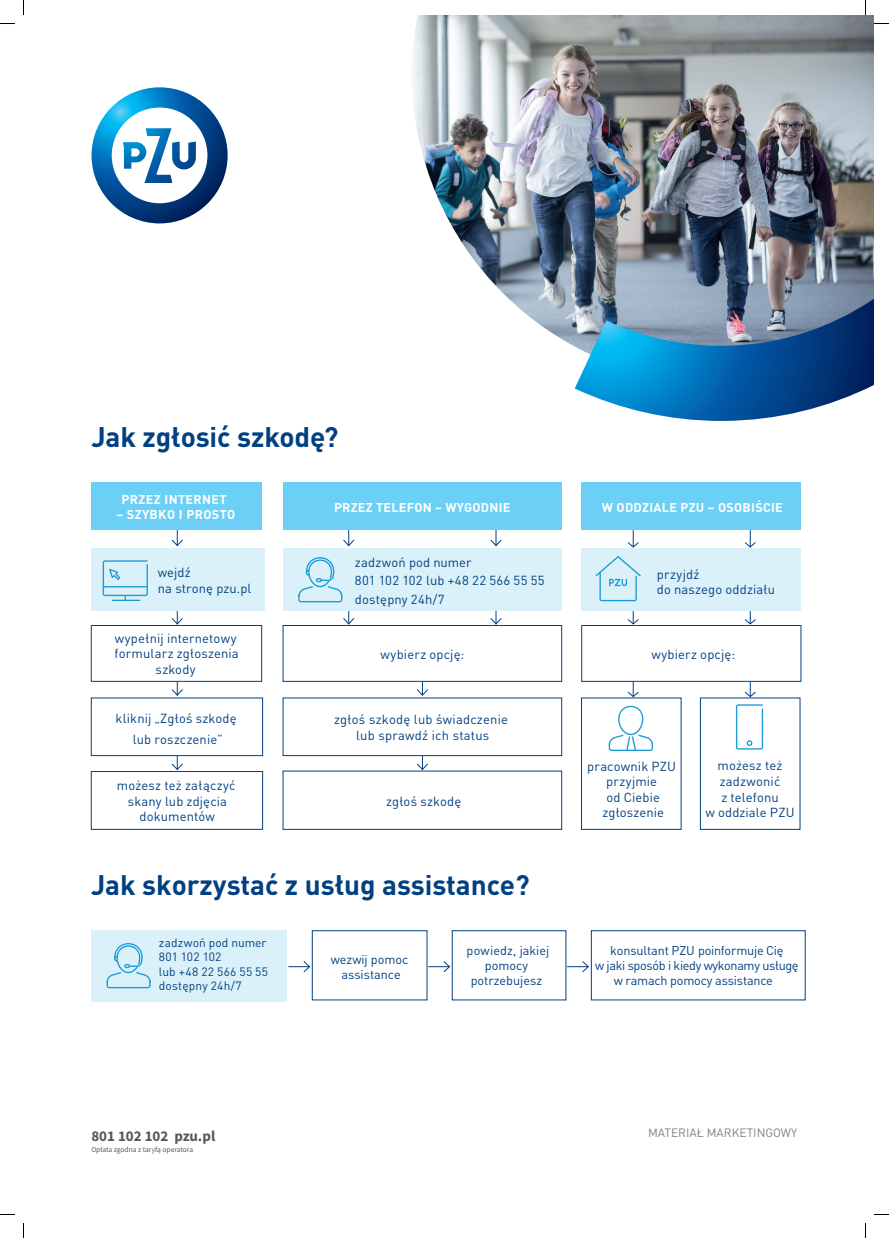
<style>
.page{position:relative;width:889px;height:1238px;background:#fff}
.page>*{position:absolute;margin:0;border:0;box-sizing:border-box;transform-origin:0 0}
.t1{font:700 28px "DIN Pro Pl";letter-spacing:-.005em;color:#014081}
.t2{font:700 27.9px "DIN Pro Pl";color:#014081}
.t3{font:700 15px "Source Sans Pro";color:#57585a}
.t4{font:13px/15.6px "DIN Pro Pl";letter-spacing:.015em;color:#014081;text-align:center}
.t5{font:12.6px/15.2px "DIN Pro Pl";letter-spacing:-.01em;color:#014081;text-align:center}
.t6{font:700 12.6px "DIN Pro Pl";letter-spacing:.02em;color:#fff}
.t7{font:12px/14.4px "DIN Pro Pl";letter-spacing:.015em;color:#014081}
.t8{font:12px "DIN Pro Pl";color:#808285}
.t9{font:7.5px "Source Sans Pro";color:#57585a}
</style>
<div class="page">
<svg style="left:92px;top:87px;width:136px;height:136px"></svg>
<svg style="left:171px;top:756px;width:13px;height:15px"></svg>
<svg style="left:416px;top:756px;width:13px;height:14px"></svg>
<div style="left:283px;top:697px;width:279px;height:59px;border:1px solid #014081"></div>
<div style="left:91px;top:697px;width:172px;height:59px;border:1px solid #014081"></div>
<svg style="left:171px;top:682px;width:12px;height:14px"></svg>
<svg style="left:417px;top:682px;width:11px;height:14px"></svg>
<svg style="left:627px;top:682px;width:12px;height:15px"></svg>
<svg style="left:744px;top:682px;width:12px;height:15px"></svg>
<div style="left:91px;top:625px;width:171px;height:57px;border:1px solid #014081"></div>
<div style="left:283px;top:625px;width:279px;height:57px;border:1px solid #014081"></div>
<div style="left:581px;top:625px;width:220px;height:57px;border:1px solid #014081"></div>
<svg style="left:171px;top:610px;width:13px;height:15px"></svg>
<svg style="left:489px;top:610px;width:14px;height:15px"></svg>
<svg style="left:744px;top:610px;width:13px;height:15px"></svg>
<svg style="left:171px;top:530px;width:12px;height:17px"></svg>
<svg style="left:343px;top:530px;width:12px;height:17px"></svg>
<svg style="left:490px;top:530px;width:12px;height:17px"></svg>
<svg style="left:627px;top:530px;width:12px;height:18px"></svg>
<svg style="left:744px;top:530px;width:12px;height:18px"></svg>
<div style="left:91px;top:482px;width:171px;height:48px;background:#6bcff6"></div>
<div style="left:283px;top:482px;width:279px;height:48px;background:#6bcff6"></div>
<div style="left:582px;top:482px;width:219px;height:48px;background:#6bcff6"></div>
<div style="left:283px;top:548px;width:279px;height:62px;background:#daf1f9"></div>
<div style="left:581px;top:548px;width:220px;height:62px;background:#daf1f9"></div>
<div style="left:91px;top:548px;width:173px;height:62px;background:#daf1f9"></div>
<svg style="left:103px;top:560px;width:45px;height:41px"></svg>
<svg style="left:288px;top:961px;width:22px;height:12px"></svg>
<svg style="left:428px;top:961px;width:23px;height:12px"></svg>
<svg style="left:567px;top:961px;width:22px;height:12px"></svg>
<div style="left:581px;top:697px;width:101px;height:133px;border:1px solid #014081"></div>
<div style="left:700px;top:697px;width:100px;height:133px;border:1px solid #014081"></div>
<div style="left:312px;top:930px;width:115px;height:70px;border:1px solid #014081"></div>
<div style="left:91px;top:771px;width:172px;height:59px;border:1px solid #014081"></div>
<div style="left:283px;top:770px;width:279px;height:60px;border:1px solid #014081"></div>
<div style="left:452px;top:930px;width:114px;height:70px;border:1px solid #014081"></div>
<div style="left:591px;top:930px;width:215px;height:70px;border:1px solid #014081"></div>
<svg style="left:298px;top:557px;width:57px;height:68px"></svg>
<div style="left:91px;top:930px;width:196px;height:71px;background:#daf1f9"></div>
<svg style="left:107px;top:943px;width:44px;height:45px"></svg>
<svg style="left:595px;top:556px;width:46px;height:69px"></svg>
<svg style="left:609px;top:706px;width:44px;height:45px"></svg>
<svg style="left:736px;top:704px;width:27px;height:45px"></svg>
<img style="left:412px;top:15px;width:462px;height:332px">
<svg style="left:575px;top:299px;width:299px;height:122px;background:#4383b2"></svg>
<svg style="left:0;top:23px;width:15px;height:1px"></svg>
<svg style="left:874px;top:23px;width:15px;height:1px"></svg>
<svg style="left:0;top:1214px;width:15px;height:1px"></svg>
<svg style="left:874px;top:1214px;width:15px;height:1px"></svg>
<svg style="left:23px;top:0;width:1px;height:15px"></svg>
<svg style="left:23px;top:1223px;width:1px;height:15px"></svg>
<svg style="left:865px;top:0;width:1px;height:15px"></svg>
<svg style="left:865px;top:1223px;width:1px;height:15px"></svg>
<h1 class="t1" style="left:92px;top:418px;width:248px">Jak zgłosić szkodę?</h1>
<p class="t6" style="left:122px;top:491px;width:107px">PRZEZ INTERNET</p>
<p class="t6" style="left:116px;top:506px;width:121px">– SZYBKO I PROSTO</p>
<p class="t4" style="left:158px;top:564px;width:95px;text-align:left">wejdź<br>na stronę pzu.pl</p>
<p class="t4" style="left:115px;top:630px;width:126px;line-height:15.2px">wypełnij internetowy formularz zgłoszenia szkody</p>
<p class="t4" style="left:116px;top:708px;width:122px;line-height:20.8px">kliknij „Zgłoś szkodę lub roszczenie”</p>
<p class="t4" style="left:117px;top:778px;width:120px;line-height:15.2px">możesz też załączyć skany lub zdjęcia dokumentów</p>
<p class="t6" style="left:334px;top:499px;width:178px">PRZEZ TELEFON – WYGODNIE</p>
<p class="t6" style="left:602px;top:499px;width:183px">W ODDZIALE PZU – OSOBIŚCIE</p>
<p class="t4" style="left:355px;top:553px;width:191px;line-height:18px;text-align:left">zadzwoń pod numer<br>801 102 102 lub +48 22 566 55 55</p>
<p class="t4" style="left:355px;top:591px;width:91px">dostępny 24h/7</p>
<p class="t4" style="left:657px;top:566px;width:120px;text-align:left">przyjdź<br>do naszego oddziału</p>
<p class="t4" style="left:381px;top:646px;width:85px">wybierz opcję:</p>
<p class="t4" style="left:651px;top:646px;width:85px">wybierz opcję:</p>
<p class="t4" style="left:334px;top:711px;width:175px">zgłoś szkodę lub świadczenie lub sprawdź ich status</p>
<p class="t4" style="left:386px;top:792px;width:77px">zgłoś szkodę</p>
<p class="t4" style="left:587px;top:758px;width:91px">pracownik PZU przyjmie<br>od Ciebie zgłoszenie</p>
<p class="t4" style="left:705px;top:757px;width:91px">możesz też zadzwonić<br>z telefonu<br>w oddziale PZU</p>
<h2 class="t2" style="left:91px;top:866px;width:440px">Jak skorzystać z usług assistance?</h2>
<p class="t7" style="left:159px;top:935px;width:111px">zadzwoń pod numer<br>801 102 102<br>lub +48 22 566 55 55 dostępny 24h/7</p>
<p class="t5" style="left:331px;top:951px;width:79px">wezwij pomoc assistance</p>
<p class="t5" style="left:467px;top:942px;width:84px">powiedz, jakiej pomocy potrzebujesz</p>
<p class="t5" style="left:595px;top:942px;width:205px">konsultant PZU poinformuje Cię<br>w jaki sposób i kiedy wykonamy usługę w ramach pomocy assistance</p>
<p class="t3" style="left:91px;top:1126px;width:125px">801 102 102 pzu.pl</p>
<p class="t9" style="left:91px;top:1144px;width:103px">Opłata zgodna z taryfą operatora</p>
<p class="t8" style="left:648px;top:1125px;width:151px">MATERIAŁ MARKETINGOWY</p>
</div>
